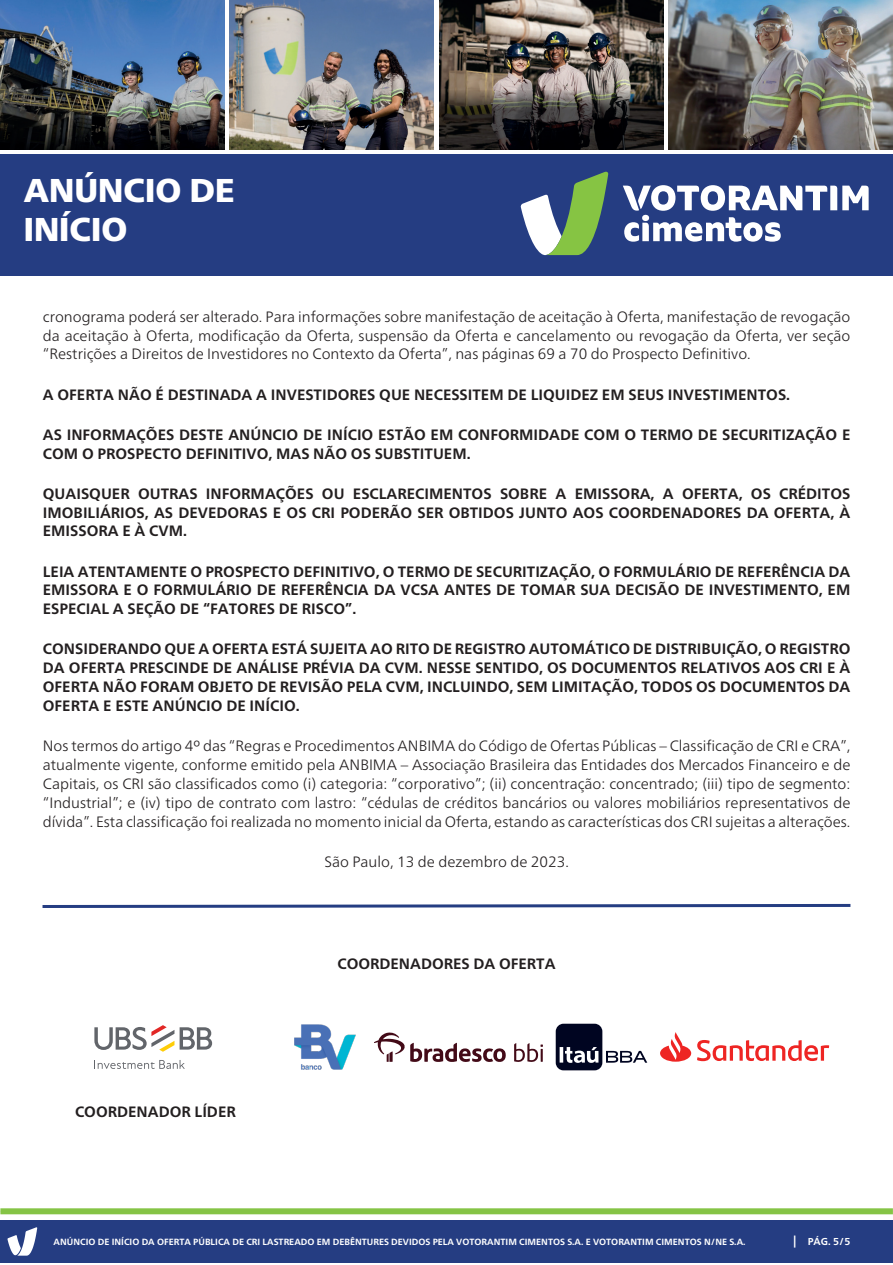
<style>
.page{position:relative;width:893px;height:1265px;background:#fff}
.page>*{position:absolute;margin:0;border:0;box-sizing:border-box;transform-origin:0 0}
.t1{font:900 33px/39.6px "Frutiger Neue LT";color:#fff}
.t2{font:700 15px/18.9px "Frutiger Neue LT";color:#231f20;text-align:justify}
.t3{font:300 15px/18.9px "Frutiger Neue LT";color:#231f20;text-align:justify}
.t4{font:700 10.05px "Frutiger Neue LT";color:#fff}
.t5{font:700 9px "Frutiger Neue LT";color:#fff}
.s1{font-size:12px}
</style>
<div class="page">
<div style="left:0;top:1208px;width:893px;height:6px;background:#85c445"></div>
<div style="left:0;top:154px;width:893px;height:122px;background:#253d82"></div>
<svg style="left:623px;top:185px;width:246px;height:57px"></svg>
<svg style="left:520px;top:171px;width:88px;height:84px"></svg>
<div style="left:0;top:1220px;width:893px;height:42px;background:#253d82"></div>
<svg style="left:7px;top:1227px;width:30px;height:28px"></svg>
<img style="left:0;top:0;width:225px;height:149px">
<img style="left:439px;top:0;width:224px;height:149px">
<img style="left:230px;top:0;width:204px;height:149px">
<img style="left:669px;top:0;width:224px;height:149px">
<svg style="left:42px;top:903px;width:809px;height:5px"></svg>
<svg style="left:180px;top:1027px;width:32px;height:22px"></svg>
<svg style="left:94px;top:1025px;width:80px;height:26px"></svg>
<svg style="left:94px;top:1060px;width:91px;height:8px"></svg>
<img style="left:294px;top:1024px;width:62px;height:46px">
<svg style="left:374px;top:1032px;width:132px;height:30px"></svg>
<svg style="left:514px;top:1043px;width:29px;height:18px"></svg>
<svg style="left:660px;top:1032px;width:169px;height:29px"></svg>
<svg style="left:556px;top:1023px;width:91px;height:47px"></svg>
<h1 class="t1" style="left:24px;top:170px;width:212px">ANÚNCIO DE<br>INÍCIO</h1>
<p class="t3" style="left:43px;top:307px;width:809px">cronograma poderá ser alterado. Para informações sobre manifestação de aceitação à Oferta, manifestação de revogação da aceitação à Oferta, modificação da Oferta, suspensão da Oferta e cancelamento ou revogação da Oferta, ver seção “Restrições a Direitos de Investidores no Contexto da Oferta”, nas páginas 69 a 70 do Prospecto Definitivo.</p>
<p class="t2" style="left:43px;top:385px;width:749px">A OFERTA NÃO É DESTINADA A INVESTIDORES QUE NECESSITEM DE LIQUIDEZ EM SEUS INVESTIMENTOS.</p>
<p class="t2" style="left:43px;top:425px;width:809px">AS INFORMAÇÕES DESTE ANÚNCIO DE INÍCIO ESTÃO EM CONFORMIDADE COM O TERMO DE SECURITIZAÇÃO E<br>COM O PROSPECTO DEFINITIVO, MAS NÃO OS SUBSTITUEM.</p>
<p class="t2" style="left:43px;top:484px;width:809px">QUAISQUER OUTRAS INFORMAÇÕES OU ESCLARECIMENTOS SOBRE A EMISSORA, A OFERTA, OS CRÉDITOS IMOBILIÁRIOS, AS DEVEDORAS E OS CRI PODERÃO SER OBTIDOS JUNTO AOS COORDENADORES DA OFERTA, À EMISSORA E À CVM.</p>
<p class="t2" style="left:43px;top:562px;width:809px">LEIA ATENTAMENTE O PROSPECTO DEFINITIVO, O TERMO DE SECURITIZAÇÃO, O FORMULÁRIO DE REFERÊNCIA DA EMISSORA E O FORMULÁRIO DE REFERÊNCIA DA VCSA ANTES DE TOMAR SUA DECISÃO DE INVESTIMENTO, EM ESPECIAL A SEÇÃO DE “FATORES DE RISCO”.</p>
<p class="t2" style="left:43px;top:639px;width:809px">CONSIDERANDO QUE A OFERTA ESTÁ SUJEITA AO RITO DE REGISTRO AUTOMÁTICO DE DISTRIBUIÇÃO, O REGISTRO DA OFERTA PRESCINDE DE ANÁLISE PRÉVIA DA CVM. NESSE SENTIDO, OS DOCUMENTOS RELATIVOS AOS CRI E À OFERTA NÃO FORAM OBJETO DE REVISÃO PELA CVM, INCLUINDO, SEM LIMITAÇÃO, TODOS OS DOCUMENTOS DA OFERTA E ESTE ANÚNCIO DE INÍCIO.</p>
<p class="t3" style="left:43px;top:736px;width:809px">Nos termos do artigo 4º das “Regras e Procedimentos ANBIMA do Código de Ofertas Públicas – Classificação de CRI e CRA”, atualmente vigente, conforme emitido pela ANBIMA – Associação Brasileira das Entidades dos Mercados Financeiro e de Capitais, os CRI são classificados como (i) categoria: “corporativo”; (ii) concentração: concentrado; (iii) tipo de segmento: “Industrial”; e (iv) tipo de contrato com lastro: “cédulas de créditos bancários ou valores mobiliários representativos de dívida”. Esta classificação foi realizada no momento inicial da Oferta, estando as características dos CRI sujeitas a alterações.</p>
<p class="t3" style="left:324px;top:852px;width:246px">São Paulo, 13 de dezembro de 2023.</p>
<p class="t2" style="left:75px;top:1101px;width:162px">COORDENADOR LÍDER</p>
<p class="t2" style="left:337px;top:954px;width:220px">COORDENADORES DA OFERTA</p>
<p class="t5" style="left:54px;top:1236px;width:693px">ANÚNCIO DE INÍCIO DA OFERTA PÚBLICA DE CRI LASTREADO EM DEBÊNTURES DEVIDOS PELA VOTORANTIM CIMENTOS S.A. E VOTORANTIM CIMENTOS N/NE S.A.</p>
<p class="t4" style="left:793px;top:1235px;width:59px"><span class="s1">|</span> PÁG. 5/5</p>
</div>
